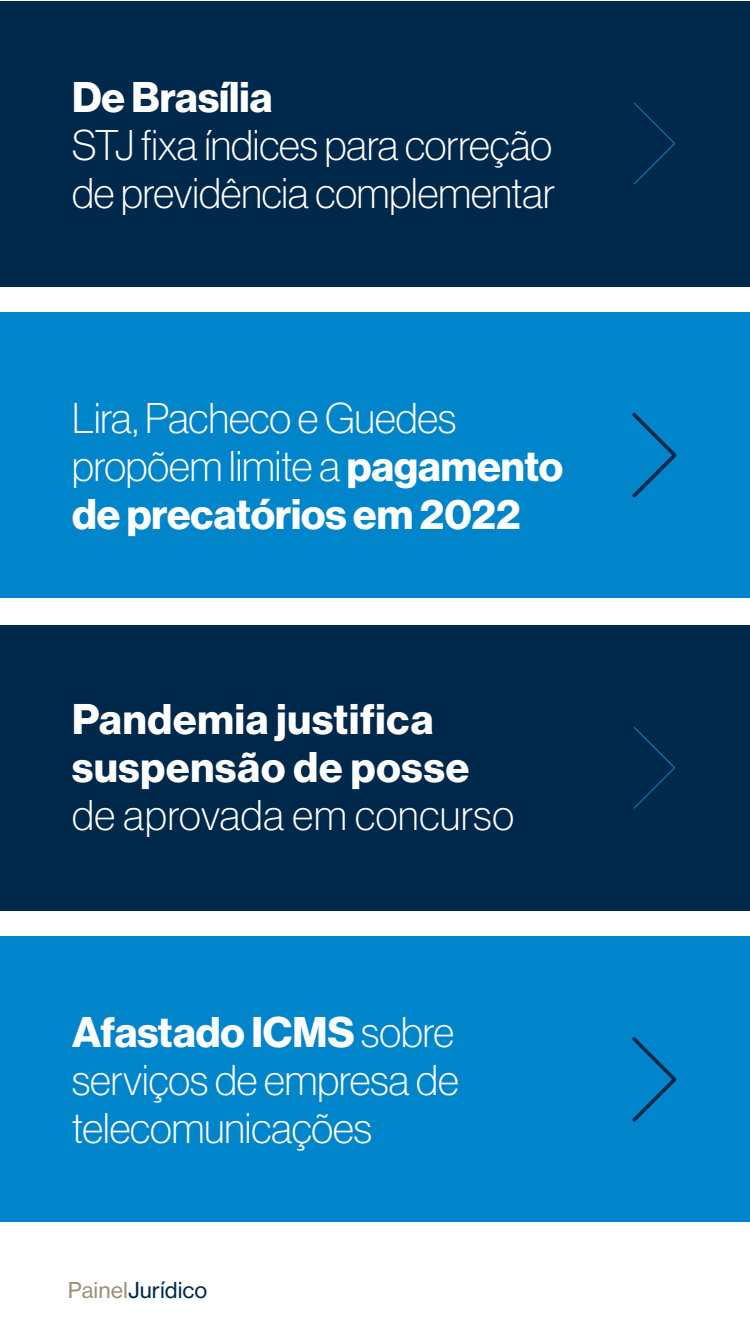
<style>
.page{position:relative;width:750px;height:1334px;background:#fff}
.page>*{position:absolute;margin:0;border:0;box-sizing:border-box;transform-origin:0 0}
.t1{font:42px/48px "N Haas Grotesk DS Pro 35 X Lt";color:#fff}
.t2{font:42px/48px "N Haas Grotesk DS Pro 75 Bd";letter-spacing:.005em;color:#fff}
.t3{font:42px "N Haas Grotesk DS Pro 35 X Lt";letter-spacing:.02em;color:#fff}
.t4{font:21.6px "N Haas Grotesk TX Pro 55 Rg";color:#00284b}
.s1{font-family:"N Haas Grotesk DS Pro 75 Bd"}
.s2{font-family:"N Haas Grotesk DS Pro 35 X Lt"}
.s3{color:#9b9178}
</style>
<div class="page">
<div style="left:0;top:625px;width:750px;height:285px;background:#00284b"></div>
<svg style="left:633px;top:727px;width:42px;height:82px"></svg>
<div style="left:0;top:937px;width:750px;height:285px;background:#0085ca"></div>
<svg style="left:632px;top:1037px;width:45px;height:85px"></svg>
<div style="left:0;top:313px;width:750px;height:285px;background:#0085ca"></div>
<svg style="left:632px;top:413px;width:45px;height:85px"></svg>
<div style="left:0;top:1px;width:750px;height:285px;background:#00284b"></div>
<svg style="left:633px;top:102px;width:42px;height:83px"></svg>
<p class="t2" style="left:72px;top:74px;width:202px">De Brasília</p>
<p class="t1" style="left:72px;top:121px;width:485px">STJ fixa índices para correção de previdência complementar</p>
<p class="t1" style="left:72px;top:394px;width:493px">Lira, Pacheco e Guedes propõem limite a <span class="s1">pagamento</span></p>
<p class="t2" style="left:72px;top:491px;width:450px">de precatórios em 2022</p>
<p class="t2" style="left:72px;top:696px;width:399px">Pandemia justifica suspensão de posse</p>
<p class="t3" style="left:72px;top:792px;width:444px">de aprovada em concurso</p>
<p class="t2" style="left:72px;top:1009px;width:384px">Afastado ICMS <span class="s2">sobre</span></p>
<p class="t1" style="left:72px;top:1056px;width:388px">serviços de empresa de telecomunicações</p>
<p class="t4" style="left:68px;top:1277px;width:141px"><span class="s3">Painel</span>Jurídico</p>
</div>
